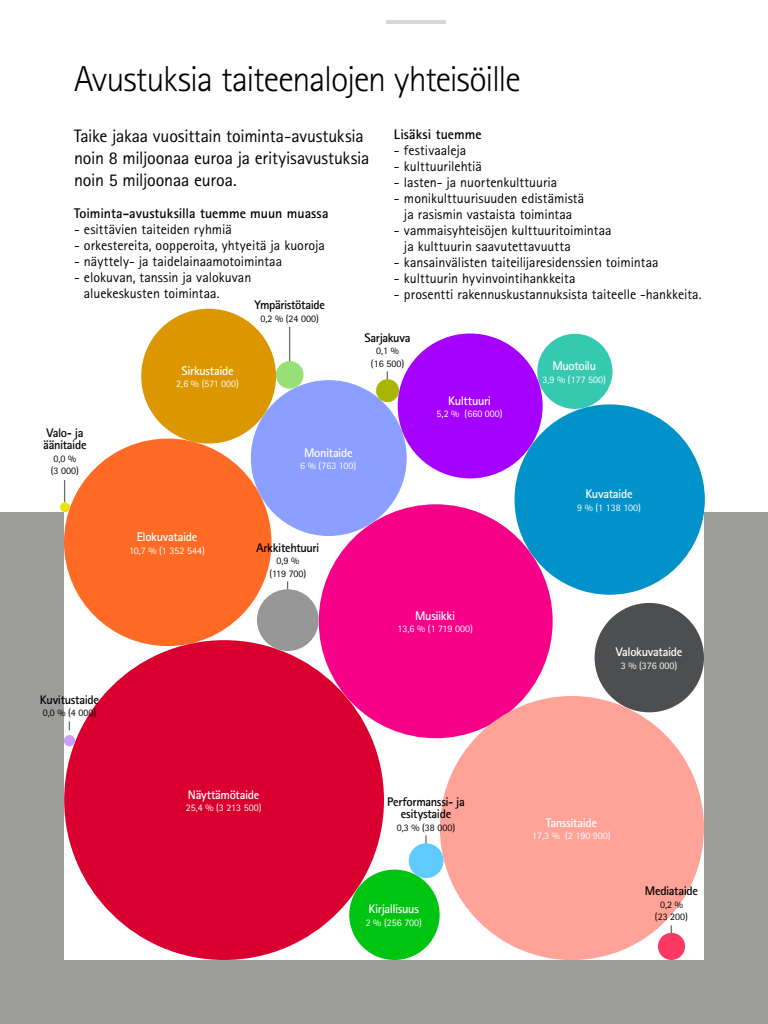
<style>
.page{position:relative;width:768px;height:1024px;background:#fff}
.page>*{position:absolute;margin:0;border:0;box-sizing:border-box;transform-origin:0 0}
.t1{font:40px "Rotis Sans Serif";color:#000;scale:.25 1}
.t2{font:300 36px "Rotis Sans Serif";letter-spacing:-.03em;color:#000}
.t3{font:25px "Rotis Sans Serif";color:#000;scale:.4 1}
.t4{font:18px/22px "Rotis Sans Serif";letter-spacing:-.015em;color:#000}
.t5{font:14px/16px "Rotis Sans Serif";color:#000}
.t6{font:700 14px "Rotis Sans Serif";letter-spacing:-.005em;color:#000}
.t7{font:700 12.5px "Rotis Sans Serif";letter-spacing:-.03em;color:#fff}
.t8{font:700 12.5px/12.5px "Rotis Sans Serif";letter-spacing:-.03em;color:#000}
.t9{font:10px "Rotis Sans Serif";color:#fff}
.t10{font:10px/12.5px "Rotis Sans Serif";color:#000;text-align:center}
</style>
<div class="page">
<svg style="left:0;top:512px;width:768px;height:512px;fill:#9d9d9c"></svg>
<div style="left:64px;top:439px;width:207px;height:207px;background:#ff6a25;border-radius:50%"></div>
<div style="left:515px;top:404px;width:190px;height:191px;background:#0092c8;border-radius:50%"></div>
<div style="left:251px;top:380px;width:156px;height:156px;background:#8a9fff;border-radius:50%"></div>
<div style="left:537px;top:334px;width:75px;height:75px;background:#35c9b1;border-radius:50%"></div>
<div style="left:319px;top:504px;width:234px;height:234px;background:#f70089;border-radius:50%"></div>
<div style="left:64px;top:640px;width:320px;height:320px;background:#d9002f;border-radius:50%"></div>
<div style="left:141px;top:309px;width:135px;height:135px;background:#db9600;border-radius:50%"></div>
<div style="left:440px;top:696px;width:264px;height:264px;background:#ffa297;border-radius:50%"></div>
<div style="left:398px;top:333px;width:145px;height:145px;background:#a600ff;border-radius:50%"></div>
<div style="left:595px;top:603px;width:109px;height:109px;background:#4d4e4f;border-radius:50%"></div>
<div style="left:276px;top:361px;width:28px;height:28px;background:#97e076;border-radius:50%"></div>
<div style="left:349px;top:870px;width:91px;height:90px;background:#00c412;border-radius:50%"></div>
<div style="left:60px;top:502px;width:10px;height:10px;background:#f0e200;border-radius:50%"></div>
<div style="left:257px;top:589px;width:62px;height:62px;background:#979797;border-radius:50%"></div>
<div style="left:64px;top:735px;width:11px;height:11px;background:#c79fff;border-radius:50%"></div>
<div style="left:409px;top:843px;width:34px;height:35px;background:#60caff;border-radius:50%"></div>
<div style="left:658px;top:933px;width:27px;height:27px;background:#fc3863;border-radius:50%"></div>
<div style="left:376px;top:379px;width:23px;height:23px;background:#a8b600;border-radius:50%"></div>
<hr style="left:386px;top:20px;width:60px;height:4px;background:#d8d8d7">
<h2 class="t2" style="left:74px;top:59px;width:448px">Avustuksia taiteenalojen yhteisöille</h2>
<p class="t4" style="left:74px;top:125px;width:297px">Taike jakaa vuosittain toiminta-avustuksia noin 8 miljoonaa euroa ja erityisavustuksia noin 5 miljoonaa euroa.</p>
<p class="t6" style="left:74px;top:204px;width:256px">Toiminta-avustuksilla tuemme muun muassa</p>
<p class="t5" style="left:74px;top:221px;width:159px">- esittävien taiteiden ryhmiä</p>
<p class="t5" style="left:74px;top:237px;width:253px">- orkestereita, oopperoita, yhtyeitä ja kuoroja</p>
<p class="t5" style="left:74px;top:253px;width:210px">- näyttely- ja taidelainaamotoimintaa</p>
<p class="t5" style="left:84px;top:269px;width:169px;text-indent:-10px">- elokuvan, tanssin ja valokuvan aluekeskusten toimintaa.</p>
<p class="t6" style="left:394px;top:125px;width:89px">Lisäksi tuemme</p>
<p class="t5" style="left:394px;top:142px;width:74px">- festivaaleja</p>
<p class="t5" style="left:394px;top:158px;width:90px">- kulttuurilehtiä</p>
<p class="t5" style="left:394px;top:174px;width:165px">- lasten- ja nuortenkulttuuria</p>
<p class="t5" style="left:394px;top:190px;width:192px;text-align:center">- monikulttuurisuuden edistämistä ja rasismin vastaista toimintaa</p>
<p class="t5" style="left:404px;top:222px;width:209px;text-indent:-10px">- vammaisyhteisöjen kulttuuritoimintaa ja kulttuurin saavutettavuutta</p>
<p class="t5" style="left:394px;top:254px;width:266px">- kansainvälisten taiteilijaresidenssien toimintaa</p>
<p class="t5" style="left:394px;top:270px;width:183px">- kulttuurin hyvinvointihankkeita</p>
<p class="t5" style="left:394px;top:286px;width:309px">- prosentti rakennuskustannuksista taiteelle -hankkeita.</p>
<p class="t8" style="left:254px;top:299px;width:72px">Ympäristötaide</p>
<p class="t10" style="left:260px;top:312px;width:60px">0,2 % (24 000)</p>
<h1 class="t1" style="left:288px;top:320px;width:12px">|</h1>
<p class="t8" style="left:365px;top:331px;width:48px">Sarjakuva</p>
<p class="t10" style="left:371px;top:344px;width:35px">0,1 % (16 500) |</p>
<p class="t7" style="left:552px;top:358px;width:45px">Muotoilu</p>
<p class="t9" style="left:543px;top:373px;width:65px">3,9 % (177 500)</p>
<p class="t7" style="left:182px;top:363px;width:54px">Sirkustaide</p>
<p class="t9" style="left:176px;top:378px;width:64px">2,6 % (571 000)</p>
<p class="t8" style="left:43px;top:426px;width:45px">Valo- ja äänitaide</p>
<p class="t10" style="left:51px;top:452px;width:30px;text-align:left">0,0 % (3 000)</p>
<h3 class="t3" style="left:64px;top:476px;width:8px">|</h3>
<p class="t8" style="left:40px;top:693px;width:61px">Kuvitustaide</p>
<p class="t10" style="left:43px;top:707px;width:55px">0,0 % (4 000) |</p>
<p class="t7" style="left:137px;top:529px;width:62px">Elokuvataide</p>
<p class="t9" style="left:129px;top:544px;width:77px">10,7 % (1 352 544)</p>
<p class="t7" style="left:304px;top:445px;width:50px">Monitaide</p>
<p class="t9" style="left:300px;top:460px;width:58px">6 % (763 100)</p>
<p class="t8" style="left:256px;top:541px;width:65px">Arkkitehtuuri</p>
<p class="t10" style="left:269px;top:555px;width:38px">0,9 % (119 700) |</p>
<p class="t7" style="left:448px;top:393px;width:44px">Kulttuuri</p>
<p class="t9" style="left:437px;top:408px;width:68px">5,2 % (660 000)</p>
<p class="t7" style="left:415px;top:608px;width:42px">Musiikki</p>
<p class="t9" style="left:398px;top:623px;width:77px">13,6 % (1 719 000)</p>
<p class="t7" style="left:585px;top:486px;width:49px">Kuvataide</p>
<p class="t9" style="left:577px;top:501px;width:65px">9 % (1 138 100)</p>
<p class="t7" style="left:616px;top:644px;width:68px">Valokuvataide</p>
<p class="t9" style="left:621px;top:660px;width:58px">3 % (376 000)</p>
<p class="t7" style="left:188px;top:787px;width:73px">Näyttämötaide</p>
<p class="t9" style="left:186px;top:802px;width:77px">25,4 % (3 213 500)</p>
<p class="t8" style="left:387px;top:795px;width:79px;text-align:center">Performanssi- ja esitystaide</p>
<p class="t10" style="left:397px;top:821px;width:60px">0,3 % (38 000) |</p>
<p class="t7" style="left:369px;top:901px;width:52px">Kirjallisuus</p>
<p class="t9" style="left:366px;top:917px;width:58px">2 % (256 700)</p>
<p class="t7" style="left:546px;top:815px;width:53px">Tanssitaide</p>
<p class="t9" style="left:532px;top:830px;width:80px">17,3 % (2 190 900)</p>
<p class="t8" style="left:645px;top:885px;width:55px">Mediataide</p>
<p class="t10" style="left:655px;top:898px;width:35px">0,2 % (23 200) |</p>
</div>
